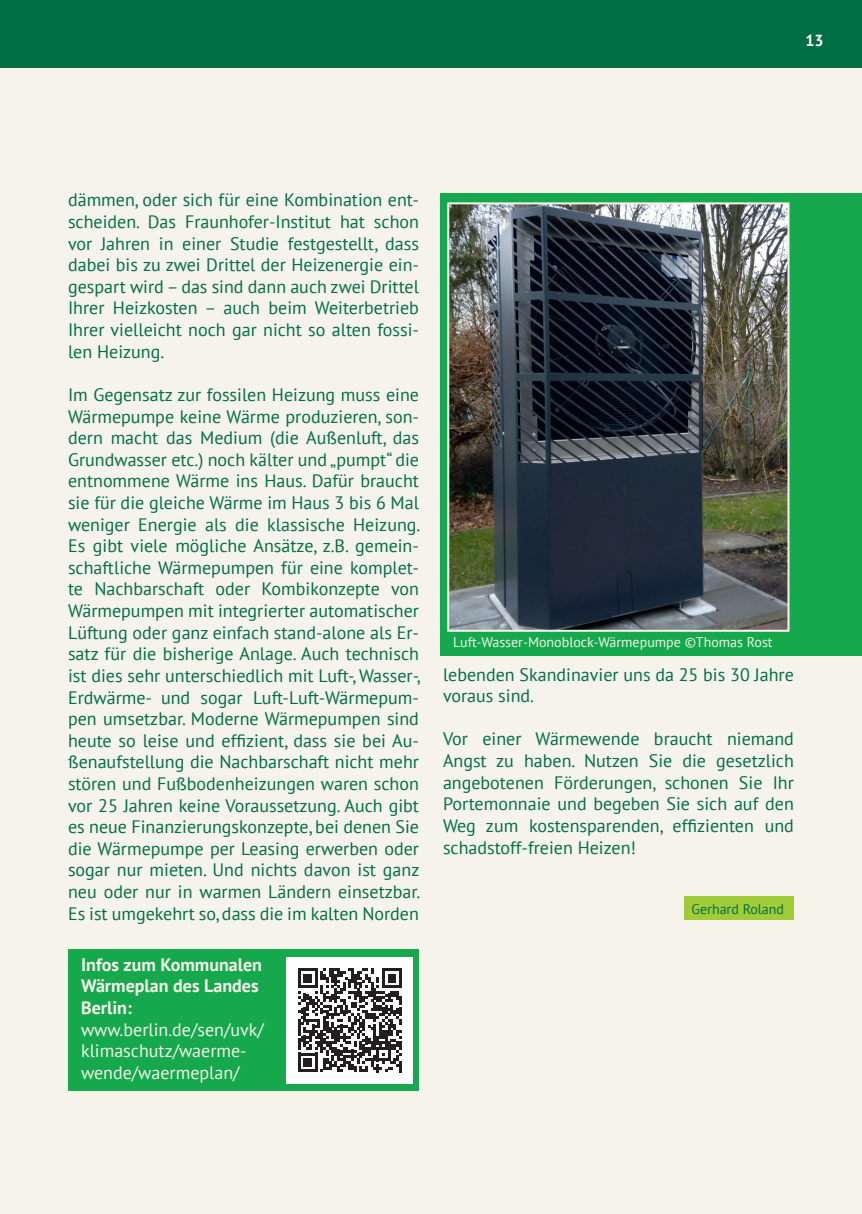
<style>
.page{position:relative;width:862px;height:1214px;background:#fff}
.page>*{position:absolute;margin:0;border:0;box-sizing:border-box;transform-origin:0 0}
.t1{font:18px/21.6px "PT Sans";color:#006e44;text-align:justify}
.t2{font:18px/21.6px "PT Sans";color:#f6f3eb}
.t3{font:700 18px/21.6px "PT Sans";color:#f6f3eb}
.t4{font:700 16px "PT Sans";color:#fff}
.t5{font:14px "PT Sans";color:#f6f3eb}
.t6{font:14px "PT Sans";color:#006e44}
</style>
<div class="page">
<div style="left:0;top:0;width:862px;height:1213px;background:#f6f3eb"></div>
<div style="left:0;top:0;width:862px;height:68px;background:#006e44"></div>
<div style="left:68px;top:948px;width:351px;height:142px;background:#15a84c"></div>
<div style="left:287px;top:957px;width:126px;height:126px;background:#fff"></div>
<svg style="left:298px;top:968px;width:103px;height:104px"></svg>
<div style="left:440px;top:193px;width:422px;height:462px;background:#15a84c"></div>
<img style="left:450px;top:205px;width:336px;height:423px">
<div style="left:447px;top:202px;width:342px;height:429px;border:2px solid #f6f3eb"></div>
<div style="left:684px;top:896px;width:110px;height:24px;background:#a1cc3a"></div>
<p class="t4" style="left:805px;top:30px;width:20px">13</p>
<p class="t1" style="left:68px;top:189px;width:352px">dämmen, oder sich für eine Kombination ent&shy;scheiden. Das Fraunhofer-Institut hat schon vor Jahren in einer Studie festgestellt, dass dabei bis zu zwei Drittel der Heizenergie ein&shy;gespart wird – das sind dann auch zwei Drittel Ihrer Heizkosten – auch beim Weiterbetrieb Ihrer vielleicht noch gar nicht so alten fossi&shy;len Heizung.</p>
<p class="t1" style="left:68px;top:383px;width:354px">Im Gegensatz zur fossilen Heizung muss eine Wärmepumpe keine Wärme produzieren, son&shy;dern macht das Medium (die Außenluft, das Grundwasser etc.) noch kälter und „pumpt“ die entnommene Wärme ins Haus. Dafür braucht sie für die gleiche Wärme im Haus 3 bis 6 Mal weniger Energie als die klassische Heizung.<br>Es gibt viele mögliche Ansätze, z.B. gemein&shy;schaftliche Wärmepumpen für eine komplet&shy;te Nachbarschaft oder Kombikonzepte von Wärmepumpen mit integrierter automatischer Lüftung oder ganz einfach stand-alone als Er&shy;satz für die bisherige Anlage. Auch technisch ist dies sehr unterschiedlich mit Luft-, Wasser-, Erdwärme- und sogar Luft-Luft-Wärmepum&shy;pen umsetzbar. Moderne Wärmepumpen sind heute so leise und effizient, dass sie bei Au&shy;ßenaufstellung die Nachbarschaft nicht mehr stören und Fußbodenheizungen waren schon vor 25 Jahren keine Voraussetzung. Auch gibt es neue Finanzierungskonzepte, bei denen Sie die Wärmepumpe per Leasing erwerben oder sogar nur mieten. Und nichts davon ist ganz neu oder nur in warmen Ländern einsetzbar.<br>Es ist umgekehrt so, dass die im kalten Norden</p>
<p class="t3" style="left:81px;top:953px;width:183px">Infos zum Kommunalen<br>Wärmeplan des Landes<br>Berlin:</p>
<p class="t2" style="left:81px;top:1017px;width:184px">www.berlin.de/sen/uvk/ klimaschutz/waerme&shy;wende/waermeplan/</p>
<p class="t5" style="left:453px;top:633px;width:321px">Luft-Wasser-Monoblock-Wärmepumpe ©Thomas Rost</p>
<p class="t1" style="left:443px;top:663px;width:352px">lebenden Skandinavier uns da 25 bis 30 Jahre voraus sind.</p>
<p class="t1" style="left:443px;top:727px;width:352px">Vor einer Wärmewende braucht niemand Angst zu haben. Nutzen Sie die gesetzlich angebotenen Förderungen, schonen Sie Ihr Portemonnaie und begeben Sie sich auf den Weg zum kostensparenden, effizienten und schadstoff-freien Heizen!</p>
<p class="t6" style="left:691px;top:899px;width:94px">Gerhard Roland</p>
</div>
